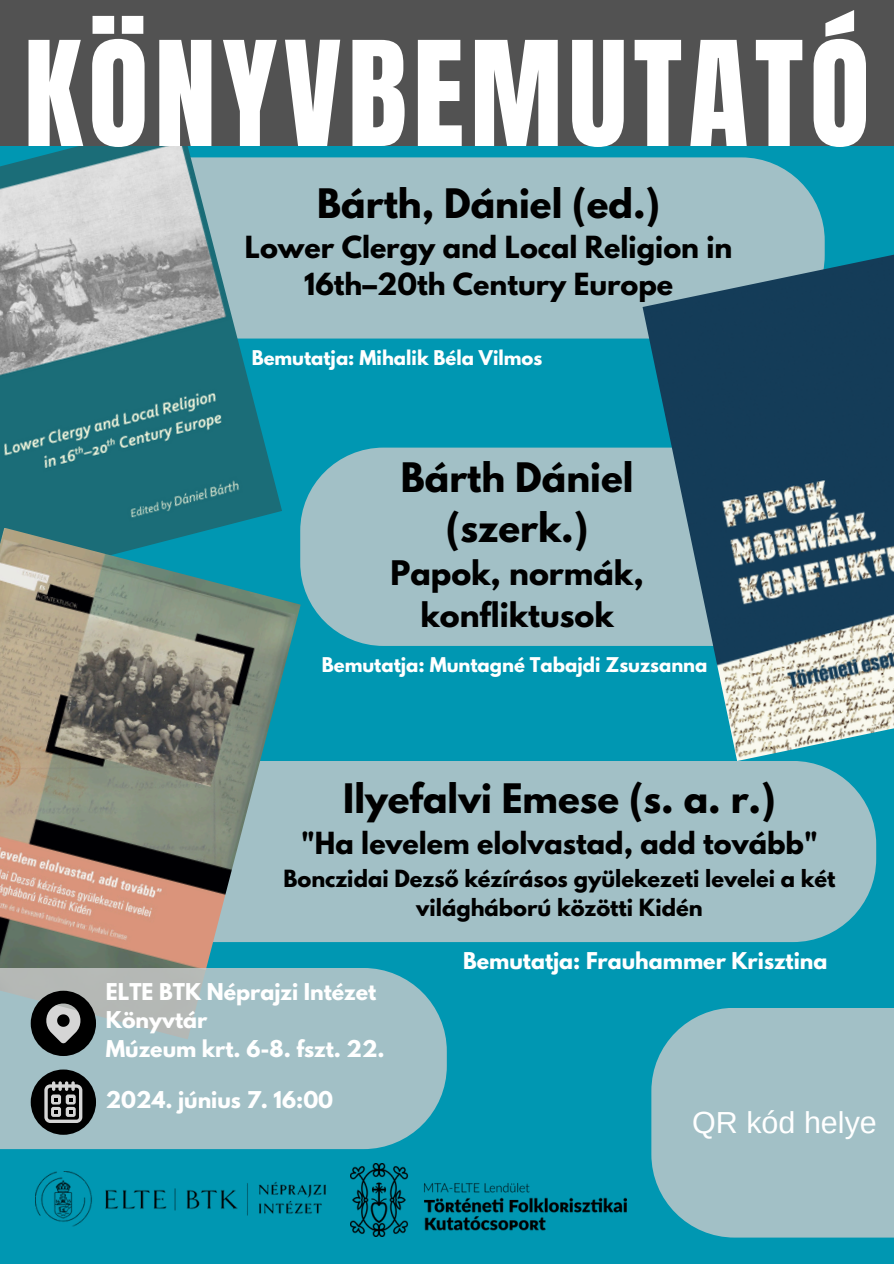
<style>
.page{position:relative;width:894px;height:1264px;background:#fff}
.page>*{position:absolute;margin:0;border:0;box-sizing:border-box;transform-origin:0 0}
.t1{font:123.45px "Anton";letter-spacing:.05em;color:#fff}
.t2{font:700 36px/49.5px "League Spartan";color:#000;text-align:center}
.t3{font:30.45px "Arimo";color:#fff}
.t4{font:700 30px/41.7px "League Spartan";color:#000;text-align:center}
.t5{font:700 27px/37.2px "League Spartan";color:#000;text-align:center}
.t6{font:700 21px/29.2px "League Spartan";color:#000;text-align:center}
.t7{font:700 20.55px/28.7px "League Spartan";color:#fff}
.t8{font:700 18px "League Spartan";color:#fff}
</style>
<div class="page">
<div style="left:0;top:0;width:893px;height:1263px;background:#0097b2"></div>
<div style="left:101px;top:761px;width:774px;height:181px;background:#a2c0c6;border-radius:83px"></div>
<img style="left:35px;top:1171px;width:290px;height:56px">
<img style="left:350px;top:1163px;width:276px;height:73px">
<div style="left:50px;top:157px;width:774px;height:181px;background:#a2c0c6;border-radius:83px"></div>
<img style="left:0;top:146px;width:282px;height:381px">
<img style="left:0;top:527px;width:300px;height:441px">
<svg style="left:0;top:968px;width:446px;height:181px;background:#9dbdc3"></svg>
<svg style="left:31px;top:1069px;width:65px;height:65px;background:#4c5253"></svg>
<svg style="left:31px;top:990px;width:65px;height:66px;background:#4f5354"></svg>
<div style="left:300px;top:447px;width:342px;height:199px;background:#a2c0c6"></div>
<img style="left:642px;top:241px;width:251px;height:520px">
<div style="left:0;top:0;width:893px;height:146px;background:#525252"></div>
<div style="left:651px;top:1007px;width:242px;height:230px;background:#a2c0c6"></div>
<p class="t1" style="left:24px;top:5px;width:847px">KÖNYVBEMUTATÓ</p>
<p class="t2" style="left:317px;top:183px;width:344px">Bárth, Dániel (ed.)</p>
<p class="t5" style="left:245px;top:232px;width:489px">Lower Clergy and Local Religion in<br>16th–20th Century Europe</p>
<h3 class="t8" style="left:251px;top:349px;width:292px">Bemutatja: Mihalik Béla Vilmos</h3>
<h3 class="t2" style="left:400px;top:457px;width:234px">Bárth Dániel (szerk.)</h3>
<h3 class="t4" style="left:390px;top:556px;width:255px">Papok, normák, konfliktusok</h3>
<p class="t8" style="left:322px;top:656px;width:387px">Bemutatja: Muntagné Tabajdi Zsuzsanna</p>
<p class="t2" style="left:343px;top:778px;width:434px">Ilyefalvi Emese (s. a. r.)</p>
<p class="t5" style="left:301px;top:827px;width:518px">"Ha levelem elolvastad, add tovább"</p>
<p class="t6" style="left:283px;top:866px;width:553px">Bonczidai Dezső kézírásos gyülekezeti levelei a két világháború közötti Kidén</p>
<h2 class="t7" style="left:106px;top:979px;width:280px">ELTE BTK Néprajzi Intézet<br>Könyvtár<br>Múzeum krt. 6-8. fszt. 22.</h2>
<p class="t7" style="left:106px;top:1087px;width:229px">2024. június 7. 16:00</p>
<h3 class="t7" style="left:463px;top:949px;width:365px">Bemutatja: Frauhammer Krisztina</h3>
<h3 class="t3" style="left:692px;top:1105px;width:186px">QR kód helye</h3>
</div>
